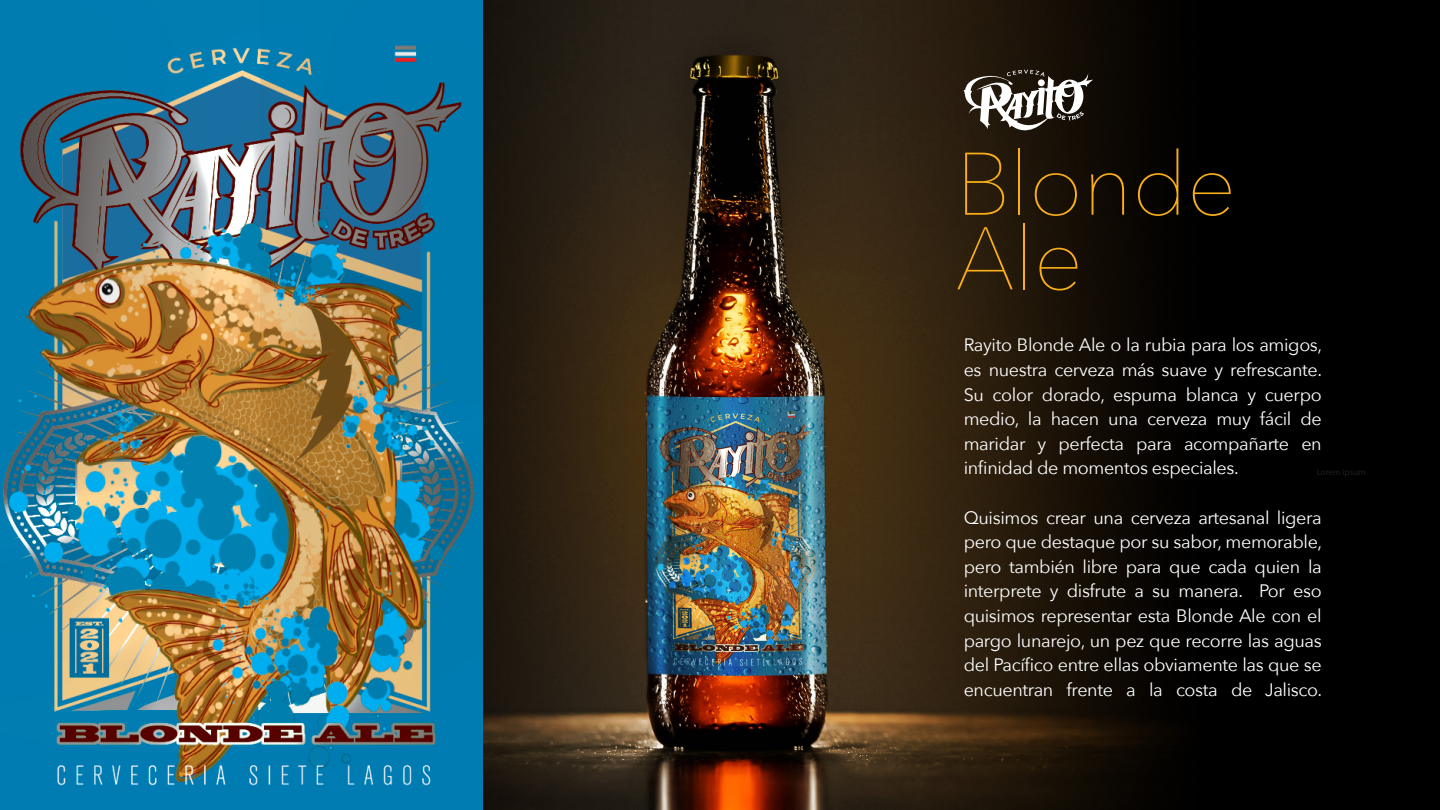
<style>
.page{position:relative;width:1440px;height:810px;background:#fff}
.page>*{position:absolute;margin:0;border:0;box-sizing:border-box;transform-origin:0 0}
.t1{font:200 87.68px/74.6px "Avenir Next";color:#faaf18}
.t2{font:18px/24.6px "Avenir Next";letter-spacing:-.02em;color:#fff;text-align:justify}
.t3{font:9px "Myriad Pro";color:#231f20}
</style>
<div class="page">
<img style="left:483px;top:0;width:957px;height:810px">
<img style="left:0;top:0;width:483px;height:810px">
<svg style="left:964px;top:70px;width:129px;height:67px"></svg>
<h1 class="t1" style="left:956px;top:141px;width:282px">Blonde<br>Ale</h1>
<p class="t2" style="left:964px;top:332px;width:360px">Rayito Blonde Ale o la rubia para los amigos, es nuestra cerveza más suave y refrescante.<br>Su color dorado, espuma blanca y cuerpo medio, la hacen una cerveza muy fácil de maridar y perfecta para acompañarte en infinidad de momentos especiales.</p>
<p class="t2" style="left:964px;top:504px;width:360px">Quisimos crear una cerveza artesanal ligera pero que destaque por su sabor, memorable, pero también libre para que cada quien la interprete y disfrute a su manera. Por eso quisimos representar esta Blonde Ale con el pargo lunarejo, un pez que recorre las aguas del Pacífico entre ellas obviamente las que se encuentran frente a la costa de Jalisco.</p>
<p class="t3" style="left:1317px;top:467px;width:51px">Lorem ipsum</p>
</div>
